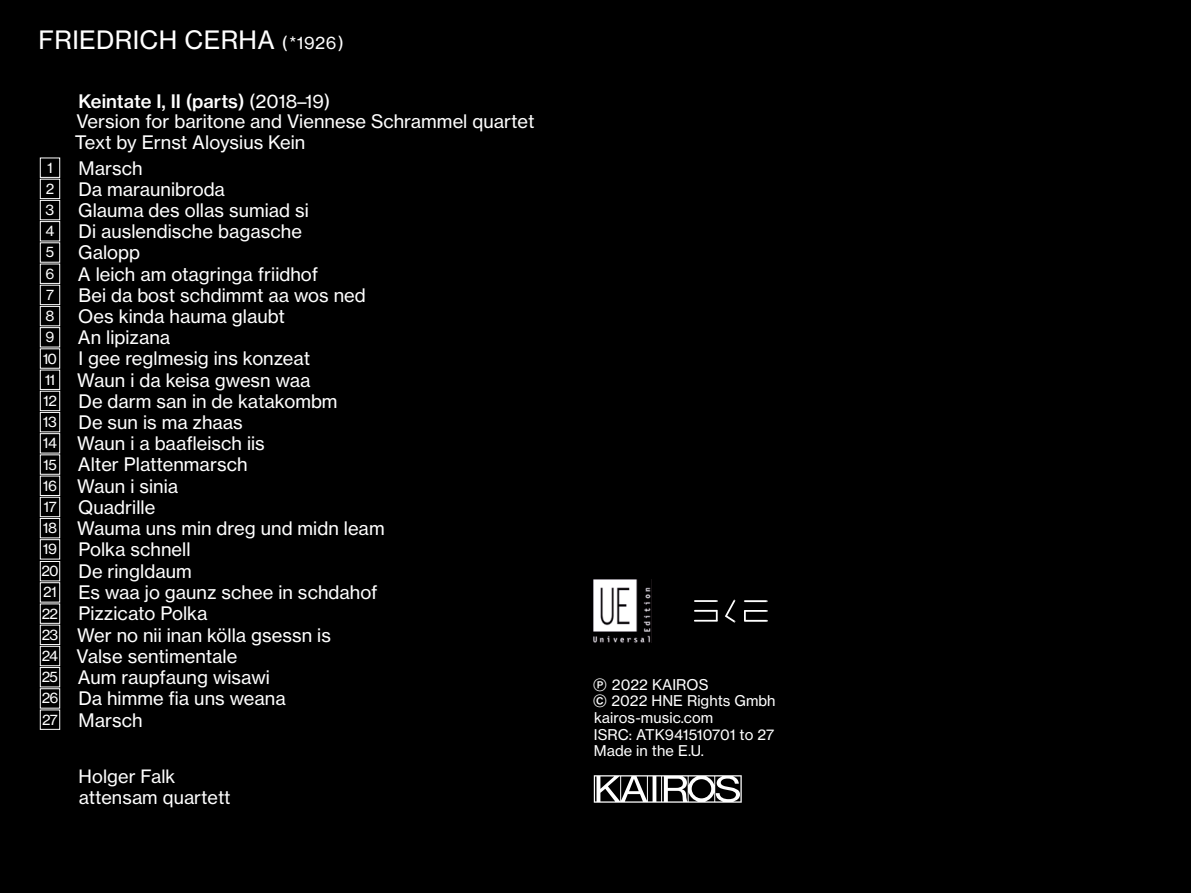
<style>
.page{position:relative;width:1191px;height:893px;background:#000}
.page>*{position:absolute;margin:0;border:0;box-sizing:border-box;transform-origin:0 0}
.t1{font:24.9px "N Haas Grotesk TX Pro 55 Rg";letter-spacing:.015em;color:#fff}
.tracklist{font:18.3px "N Haas Grotesk TX Pro 55 Rg";color:#fff}
.tracklist-2{font:18.3px "N Haas Grotesk TX Pro 65 Md";color:#fff}
.fließtext_deutsch{font:18.15px "N Haas Grotesk TX Pro 55 Rg";letter-spacing:.005em;color:#fff}
.fließtext{font:14.55px "N Haas Grotesk TX Pro 55 Rg";letter-spacing:.005em;color:#fff}
.fließtext_deutsch-2{font:14.55px "N Haas Grotesk TX Pro 55 Rg";letter-spacing:.005em;color:#fff}
.t2{font:14.25px "N Haas Grotesk TX Pro 55 Rg";color:#fff}
.s1{font-size:16.95px}
.s2{font-family:"N Haas Grotesk TX Pro 55 Rg"}
.s3{font-size:16.65px}
</style>
<div class="page">
<svg style="left:594px;top:775px;width:147px;height:28px"></svg>
<div style="left:40px;top:158px;width:20px;height:20px;border:1px solid #fff"></div>
<div style="left:40px;top:179px;width:20px;height:20px;border:1px solid #fff"></div>
<div style="left:40px;top:200px;width:20px;height:20px;border:1px solid #fff"></div>
<div style="left:40px;top:221px;width:20px;height:20px;border:1px solid #fff"></div>
<div style="left:40px;top:242px;width:20px;height:21px;border:1px solid #fff"></div>
<div style="left:40px;top:264px;width:20px;height:20px;border:1px solid #fff"></div>
<div style="left:40px;top:285px;width:20px;height:20px;border:1px solid #fff"></div>
<div style="left:40px;top:306px;width:20px;height:20px;border:1px solid #fff"></div>
<div style="left:40px;top:327px;width:20px;height:20px;border:1px solid #fff"></div>
<div style="left:40px;top:348px;width:20px;height:21px;border:1px solid #fff"></div>
<div style="left:40px;top:370px;width:20px;height:20px;border:1px solid #fff"></div>
<div style="left:40px;top:391px;width:20px;height:20px;border:1px solid #fff"></div>
<div style="left:40px;top:412px;width:20px;height:20px;border:1px solid #fff"></div>
<div style="left:40px;top:433px;width:20px;height:20px;border:1px solid #fff"></div>
<div style="left:40px;top:454px;width:20px;height:21px;border:1px solid #fff"></div>
<div style="left:40px;top:476px;width:20px;height:20px;border:1px solid #fff"></div>
<div style="left:40px;top:497px;width:20px;height:20px;border:1px solid #fff"></div>
<div style="left:40px;top:518px;width:20px;height:20px;border:1px solid #fff"></div>
<div style="left:40px;top:539px;width:20px;height:20px;border:1px solid #fff"></div>
<div style="left:40px;top:561px;width:20px;height:20px;border:1px solid #fff"></div>
<div style="left:40px;top:582px;width:20px;height:20px;border:1px solid #fff"></div>
<div style="left:40px;top:603px;width:20px;height:21px;border:1px solid #fff"></div>
<div style="left:40px;top:625px;width:20px;height:20px;border:1px solid #fff"></div>
<div style="left:40px;top:646px;width:20px;height:20px;border:1px solid #fff"></div>
<div style="left:40px;top:667px;width:20px;height:20px;border:1px solid #fff"></div>
<div style="left:40px;top:688px;width:20px;height:21px;border:1px solid #fff"></div>
<div style="left:40px;top:709px;width:20px;height:21px;border:1px solid #fff"></div>
<img style="left:594px;top:580px;width:57px;height:62px">
<svg style="left:694px;top:610px;width:23px;height:12px"></svg>
<svg style="left:694px;top:600px;width:24px;height:2px"></svg>
<svg style="left:744px;top:600px;width:23px;height:2px"></svg>
<svg style="left:744px;top:610px;width:24px;height:12px"></svg>
<svg style="left:725px;top:600px;width:10px;height:22px"></svg>
<p class="t1" style="left:39px;top:25px;width:307px">FRIEDRICH CERHA <span class="s1">( *1926 )</span></p>
<p class="tracklist-2" style="left:79px;top:90px;width:253px">Keintate I, II (parts) <span class="s2">(2018–19)</span></p>
<p class="tracklist" style="left:77px;top:110px;width:459px">Version for baritone and Viennese Schrammel quartet</p>
<p class="tracklist" style="left:75px;top:131px;width:232px">Text by Ernst Aloysius Kein</p>
<p class="t2" style="left:47px;top:159px;width:7px">1</p>
<p class="tracklist" style="left:78px;top:157px;width:66px">Marsch</p>
<p class="t2" style="left:46px;top:180px;width:10px">2</p>
<p class="tracklist" style="left:78px;top:178px;width:148px">Da maraunibroda</p>
<p class="t2" style="left:46px;top:201px;width:10px">3</p>
<p class="tracklist" style="left:78px;top:199px;width:232px">Glauma des ollas sumiad si</p>
<p class="t2" style="left:46px;top:222px;width:10px">4</p>
<p class="tracklist" style="left:78px;top:220px;width:225px">Di auslendische bagasche</p>
<p class="t2" style="left:46px;top:244px;width:10px">5</p>
<p class="tracklist" style="left:78px;top:241px;width:63px">Galopp</p>
<p class="t2" style="left:46px;top:265px;width:10px">6</p>
<p class="tracklist" style="left:78px;top:263px;width:242px">A leich am otagringa friidhof</p>
<p class="t2" style="left:46px;top:286px;width:9px">7</p>
<p class="tracklist" style="left:78px;top:284px;width:289px">Bei da bost schdimmt aa wos ned</p>
<p class="t2" style="left:46px;top:307px;width:10px">8</p>
<p class="tracklist" style="left:78px;top:305px;width:208px">Oes kinda hauma glaubt</p>
<p class="t2" style="left:46px;top:328px;width:10px">9</p>
<p class="tracklist" style="left:78px;top:326px;width:94px">An lipizana</p>
<p class="t2" style="left:43px;top:350px;width:16px">10</p>
<p class="tracklist" style="left:78px;top:347px;width:233px">I gee reglmesig ins konzeat</p>
<p class="t2" style="left:45px;top:371px;width:12px">11</p>
<p class="tracklist" style="left:77px;top:369px;width:235px">Waun i da keisa gwesn waa</p>
<p class="t2" style="left:43px;top:392px;width:15px">12</p>
<p class="tracklist" style="left:78px;top:390px;width:260px">De darm san in de katakombm</p>
<p class="t2" style="left:43px;top:413px;width:16px">13</p>
<p class="tracklist" style="left:78px;top:411px;width:166px">De sun is ma zhaas</p>
<p class="t2" style="left:43px;top:434px;width:16px">14</p>
<p class="tracklist" style="left:77px;top:432px;width:189px">Waun i a baafleisch iis</p>
<p class="t2" style="left:43px;top:456px;width:15px">15</p>
<p class="tracklist" style="left:78px;top:453px;width:171px">Alter Plattenmarsch</p>
<p class="t2" style="left:43px;top:477px;width:16px">16</p>
<p class="tracklist" style="left:77px;top:475px;width:102px">Waun i sinia</p>
<p class="t2" style="left:43px;top:498px;width:15px">17</p>
<p class="tracklist" style="left:78px;top:496px;width:79px">Quadrille</p>
<p class="t2" style="left:43px;top:519px;width:16px">18</p>
<p class="tracklist" style="left:77px;top:517px;width:309px">Wauma uns min dreg und midn leam</p>
<p class="t2" style="left:43px;top:540px;width:16px">19</p>
<p class="tracklist" style="left:78px;top:538px;width:114px">Polka schnell</p>
<p class="t2" style="left:41px;top:562px;width:19px">20</p>
<p class="tracklist" style="left:78px;top:560px;width:115px">De ringldaum</p>
<p class="t2" style="left:43px;top:583px;width:15px">21</p>
<p class="tracklist" style="left:78px;top:581px;width:300px">Es waa jo gaunz schee in schdahof</p>
<p class="t2" style="left:42px;top:605px;width:18px">22</p>
<p class="tracklist" style="left:78px;top:603px;width:130px">Pizzicato Polka</p>
<p class="t2" style="left:42px;top:626px;width:18px">23</p>
<p class="tracklist" style="left:77px;top:624px;width:255px">Wer no nii inan kölla gsessn is</p>
<p class="t2" style="left:42px;top:647px;width:18px">24</p>
<p class="tracklist" style="left:77px;top:645px;width:162px">Valse sentimentale</p>
<p class="t2" style="left:42px;top:668px;width:18px">25</p>
<p class="tracklist" style="left:78px;top:666px;width:193px">Aum raupfaung wisawi</p>
<p class="t2" style="left:42px;top:689px;width:18px">26</p>
<p class="tracklist" style="left:78px;top:687px;width:209px">Da himme fia uns weana</p>
<p class="t2" style="left:42px;top:711px;width:17px">27</p>
<p class="tracklist" style="left:78px;top:709px;width:66px">Marsch</p>
<p class="fließtext_deutsch" style="left:79px;top:766px;width:98px">Holger Falk</p>
<p class="fließtext_deutsch" style="left:79px;top:786px;width:153px">attensam quartett</p>
<p class="fließtext" style="left:593px;top:675px;width:117px"><span class="s3">Ⓟ</span> 2022 KAIROS</p>
<p class="fließtext" style="left:593px;top:692px;width:184px"><span class="s3">©</span> 2022 HNE Rights Gmbh</p>
<p class="fließtext" style="left:594px;top:709px;width:121px">kairos-music.com</p>
<p class="fließtext_deutsch-2" style="left:594px;top:725px;width:182px">ISRC: ATK941510701 to 27</p>
<p class="fließtext_deutsch-2" style="left:594px;top:742px;width:112px">Made in the E.U.</p>
</div>
